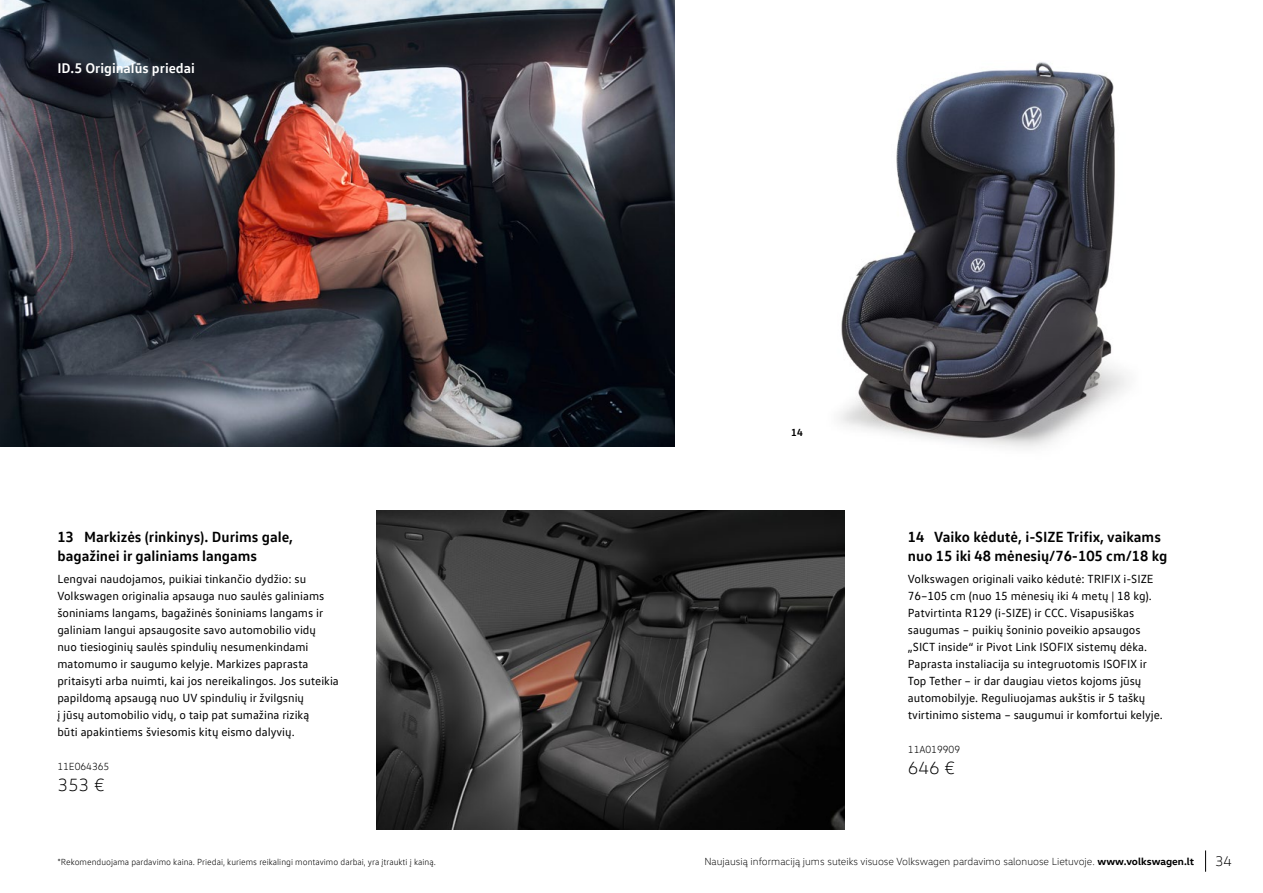
<style>
.page{position:relative;width:1263px;height:893px;background:#fff}
.page>*{position:absolute;margin:0;border:0;box-sizing:border-box;transform-origin:0 0}
.t1{font:300 18px "VW Head";color:#000}
.t2{font:700 15px/19.5px "VW Text";color:#000}
.t3{font:700 14.25px "VW Text";color:#fff}
.t4{font:300 14.25px "VW Head";color:#000}
.t5{font:12px/17px "VW Text";color:#000}
.t6{font:300 10.5px "VW Head";color:#000}
.t7{font:300 10.5px "VW Text";color:#000}
.t8{font:700 10.5px "VW Text";color:#000}
.t9{font:300 9px "VW Text";color:#000}
.s1{font-weight:700}
</style>
<div class="page">
<svg style="left:1205px;top:850px;width:1px;height:22px"></svg>
<img style="left:0;top:0;width:674px;height:446px">
<img style="left:839px;top:62px;width:288px;height:386px">
<img style="left:376px;top:510px;width:468px;height:319px">
<p class="t3" style="left:57px;top:59px;width:139px">ID.5 Originalūs priedai</p>
<p class="t2" style="left:57px;top:526px;width:237px">13 Markizės (rinkinys). Durims gale, bagažinei ir galiniams langams</p>
<p class="t5" style="left:57px;top:570px;width:283px">Lengvai naudojamos, puikiai tinkančio dydžio: su Volkswagen originalia apsauga nuo saulės galiniams šoniniams langams, bagažinės šoniniams langams ir galiniam langui apsaugosite savo automobilio vidų<br>nuo tiesioginių saulės spindulių nesumenkindami matomumo ir saugumo kelyje. Markizes paprasta pritaisyti arba nuimti, kai jos nereikalingos. Jos suteikia papildomą apsaugą nuo UV spindulių ir žvilgsnių<br>į jūsų automobilio vidų, o taip pat sumažina riziką<br>būti apakintiems šviesomis kitų eismo dalyvių.</p>
<p class="t7" style="left:57px;top:760px;width:54px">11E064365</p>
<h1 class="t1" style="left:57px;top:774px;width:49px">353 €</h1>
<p class="t9" style="left:57px;top:856px;width:380px">*Rekomenduojama pardavimo kaina. Priedai, kuriems reikalingi montavimo darbai, yra įtraukti į kainą.</p>
<p class="t8" style="left:791px;top:425px;width:13px">14</p>
<p class="t2" style="left:908px;top:526px;width:261px">14 Vaiko kėdutė, i-SIZE Trifix, vaikams nuo 15 iki 48 mėnesių/76-105 cm/18 kg</p>
<p class="t5" style="left:908px;top:570px;width:256px">Volkswagen originali vaiko kėdutė: TRIFIX i-SIZE 76–105 cm (nuo 15 mėnesių iki 4 metų | 18 kg).<br>Patvirtinta R129 (i-SIZE) ir CCC. Visapusiškas saugumas – puikių šoninio poveikio apsaugos „SICT inside“ ir Pivot Link ISOFIX sistemų dėka.<br>Paprasta instaliacija su integruotomis ISOFIX ir Top Tether – ir dar daugiau vietos kojoms jūsų automobilyje. Reguliuojamas aukštis ir 5 taškų tvirtinimo sistema – saugumui ir komfortui kelyje.</p>
<p class="t7" style="left:908px;top:743px;width:54px">11A019909</p>
<h1 class="t1" style="left:908px;top:757px;width:49px">646 €</h1>
<p class="t6" style="left:704px;top:855px;width:491px">Naujausią informaciją jums suteiks visuose Volkswagen pardavimo salonuose Lietuvoje. <span class="s1">www.volkswagen.lt</span></p>
<p class="t4" style="left:1215px;top:853px;width:18px">34</p>
</div>
